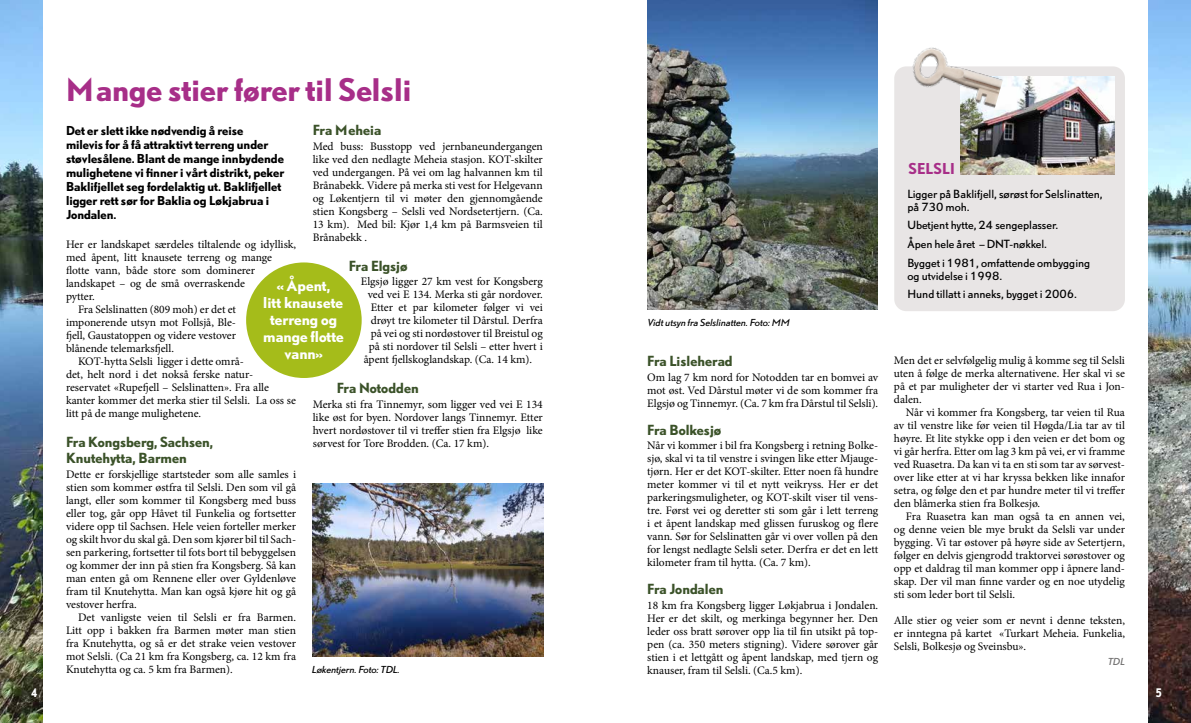
<style>
.page{position:relative;width:1191px;height:723px;background:#fff}
.page>*{position:absolute;margin:0;border:0;box-sizing:border-box;transform-origin:0 0}
.t1{font:700 29px "DTL Nobel TOT";color:#a72e88}
.t2{font:700 14px/17px "DTL Nobel TOT";color:#fff;text-align:center}
.t3{font:700 14px "DTL Nobel TOT";color:#a72e88}
.t4{font:700 13px/16.4px "DTL Nobel TOT";color:#3b5229}
.t5{font:11.5px/13px "Minion Pro";color:#000;text-align:justify}
.t6{font:700 11.5px/14px "DTL Nobel TOT";color:#000}
.t7{font:700 11px "DTL Nobel TOT Con";color:#fff}
.t8{font:10.5px/18.7px "DTL Nobel TOT";color:#000}
.t9{font:italic 9px "DTL Nobel TOT";letter-spacing:-.005em;color:#000}
.t10{font:italic 9px "DTL Nobel TOT";color:#706f6f}
</style>
<div class="page">
<img style="left:0;top:0;width:43px;height:723px">
<img style="left:647px;top:0;width:231px;height:310px">
<div style="left:246px;top:262px;width:116px;height:116px;background:#a5bc1a;border-radius:50%"></div>
<img style="left:1148px;top:0;width:43px;height:723px">
<div style="left:894px;top:66px;width:231px;height:245px;background:#e8e5e5;border-radius:12px"></div>
<img style="left:960px;top:77px;width:154px;height:97px">
<img style="left:913px;top:47px;width:93px;height:63px">
<img style="left:313px;top:484px;width:230px;height:173px">
<h1 class="t1" style="left:66px;top:69px;width:347px">Mange stier fører til Selsli</h1>
<p class="t4" style="left:313px;top:122px;width:70px">Fra Meheia</p>
<p class="t5" style="left:313px;top:140px;width:232px">Med buss: Busstopp ved jernbaneundergangen like ved den nedlagte Meheia stasjon. KOT-skilter ved undergangen. På vei om lag halvannen km til Brånabekk. Videre på merka sti vest for Helgevann og Løkentjern til vi møter den gjennomgående stien Kongsberg – Selsli ved Nordsetertjern. (Ca.<br>13 km). Med bil: Kjør 1,4 km på Barmsveien til Brånabekk .</p>
<p class="t4" style="left:349px;top:257px;width:60px">Fra Elgsjø</p>
<p class="t5" style="left:361px;top:275px;width:184px">Elgsjø ligger 27 km vest for Kongsberg</p>
<p class="t5" style="left:368px;top:288px;width:176px">ved vei E 134. Merka sti går nordover.</p>
<p class="t5" style="left:371px;top:301px;width:174px">Etter et par kilometer følger vi vei</p>
<p class="t5" style="left:371px;top:314px;width:174px">drøyt tre kilometer til Dårstul. Derfra</p>
<p class="t5" style="left:371px;top:327px;width:173px">på vei og sti nordøstover til Breistul og</p>
<p class="t5" style="left:369px;top:340px;width:175px">på sti nordover til Selsli – etter hvert i</p>
<p class="t5" style="left:364px;top:353px;width:170px">åpent fjellskoglandskap. (Ca. 14 km).</p>
<p class="t4" style="left:337px;top:379px;width:83px">Fra Notodden</p>
<p class="t5" style="left:313px;top:397px;width:232px">Merka sti fra Tinnemyr, som ligger ved vei E 134 like øst for byen. Nordover langs Tinnemyr. Etter hvert nordøstover til vi treffer stien fra Elgsjø like sørvest for Tore Brodden. (Ca. 17 km).</p>
<p class="t6" style="left:66px;top:123px;width:220px">Det er slett ikke nødvendig å reise<br>milevis for å få attraktivt terreng under støvlesålene. Blant de mange innbydende mulighetene vi finner i vårt distrikt, peker Baklifjellet seg fordelaktig ut. Baklifjellet ligger rett sør for Baklia og Løkjabrua i Jondalen.</p>
<p class="t5" style="left:66px;top:238px;width:232px">Her er landskapet særdeles tiltalende og idyllisk,</p>
<p class="t5" style="left:66px;top:251px;width:207px">med åpent, litt knausete terreng og mange</p>
<p class="t5" style="left:66px;top:264px;width:191px">flotte vann, både store som dominerer</p>
<p class="t5" style="left:66px;top:277px;width:180px">landskapet – og de små overraskende</p>
<p class="t5" style="left:66px;top:290px;width:30px">pytter.</p>
<p class="t5" style="left:78px;top:303px;width:160px">Fra Selslinatten (809 moh) er det et</p>
<p class="t5" style="left:66px;top:316px;width:171px">imponerende utsyn mot Follsjå, Ble-</p>
<p class="t5" style="left:66px;top:329px;width:172px">fjell, Gaustatoppen og videre vestover</p>
<p class="t5" style="left:66px;top:342px;width:109px">blånende telemarksfjell.</p>
<p class="t5" style="left:78px;top:355px;width:167px">KOT-hytta Selsli ligger i dette områ-</p>
<p class="t5" style="left:66px;top:368px;width:189px">det, helt nord i det nokså ferske natur-</p>
<p class="t5" style="left:66px;top:381px;width:204px">reservatet «Rupefjell – Selslinatten». Fra alle</p>
<p class="t5" style="left:66px;top:394px;width:231px">kanter kommer det merka stier til Selsli. La oss se</p>
<p class="t5" style="left:66px;top:407px;width:137px">litt på de mange mulighetene.</p>
<p class="t4" style="left:66px;top:433px;width:149px">Fra Kongsberg, Sachsen,<br>Knutehytta, Barmen</p>
<p class="t5" style="left:66px;top:468px;width:232px">Dette er forskjellige startsteder som alle samles i stien som kommer østfra til Selsli. Den som vil gå langt, eller som kommer til Kongsberg med buss eller tog, går opp Håvet til Funkelia og fortsetter videre opp til Sachsen. Hele veien forteller merker og skilt hvor du skal gå. Den som kjører bil til Sach&shy;sen parkering, fortsetter til fots bort til bebyggelsen og kommer der inn på stien fra Kongsberg. Så kan man enten gå om Rennene eller over Gyldenløve fram til Knutehytta. Man kan også kjøre hit og gå vestover herfra.</p>
<p class="t5" style="left:66px;top:611px;width:232px;text-indent:12px">Det vanligste veien til Selsli er fra Barmen.<br>Litt opp i bakken fra Barmen møter man stien fra Knutehytta, og så er det strake veien vestover mot Selsli. (Ca 21 km fra Kongsberg, ca. 12 km fra Knutehytta og ca. 5 km fra Barmen).</p>
<p class="t2" style="left:263px;top:277px;width:82px">« Åpent,<br>litt knausete terreng og mange flotte vann»</p>
<p class="t9" style="left:312px;top:664px;width:89px">Løkentjern. Foto: TDL.</p>
<p class="t9" style="left:647px;top:316px;width:143px">Vidt utsyn fra Selslinatten. Foto: MM</p>
<p class="t4" style="left:647px;top:352px;width:87px">Fra Lisleherad</p>
<p class="t5" style="left:647px;top:370px;width:232px">Om lag 7 km nord for Notodden tar en bomvei av mot øst. Ved Dårstul møter vi de som kommer fra Elgsjø og Tinnemyr. (Ca. 7 km fra Dårstul til Selsli).</p>
<p class="t4" style="left:647px;top:421px;width:76px">Fra Bolkesjø</p>
<p class="t5" style="left:647px;top:439px;width:232px;text-align:left">Når vi kommer i bil fra Kongsberg i retning Bolke&shy;sjø, skal vi ta til venstre i svingen like etter Mjauge&shy;tjørn. Her er det KOT-skilter. Etter noen få hundre meter kommer vi til et nytt veikryss. Her er det parkeringsmuligheter, og KOT-skilt viser til vens&shy;tre. Først vei og deretter sti som går i lett terreng i et åpent landskap med glissen furuskog og flere vann. Sør for Selslinatten går vi over vollen på den for lengst nedlagte Selsli seter. Derfra er det en lett kilometer fram til hytta. (Ca. 7 km).</p>
<p class="t4" style="left:647px;top:580px;width:78px">Fra Jondalen</p>
<p class="t5" style="left:647px;top:598px;width:232px">18 km fra Kongsberg ligger Løkjabrua i Jondalen.<br>Her er det skilt, og merkinga begynner her. Den leder oss bratt sørover opp lia til fin utsikt på top&shy;pen (ca. 350 meters stigning). Videre sørover går stien i et lettgått og åpent landskap, med tjern og knauser, fram til Selsli. (Ca.5 km).</p>
<p class="t3" style="left:908px;top:159px;width:48px">SELSLI</p>
<p class="t8" style="left:907px;top:187px;width:197px;line-height:13px">Ligger på Baklifjell, sørøst for Selslinatten, på 730 moh.</p>
<p class="t8" style="left:907px;top:216px;width:184px">Ubetjent hytte, 24 sengeplasser.<br>Åpen hele året – DNT-nøkkel.<br>Bygget i 1981, omfattende ombygging</p>
<p class="t8" style="left:907px;top:266px;width:171px">og utvidelse i 1998.<br>Hund tillatt i anneks, bygget i 2006.</p>
<p class="t5" style="left:894px;top:354px;width:232px">Men det er selvfølgelig mulig å komme seg til Selsli uten å følge de merka alternativene. Her skal vi se på et par muligheter der vi starter ved Rua i Jon&shy;dalen.</p>
<p class="t5" style="left:894px;top:406px;width:232px;text-indent:12px">Når vi kommer fra Kongsberg, tar veien til Rua av til venstre like før veien til Høgda/Lia tar av til høyre. Et lite stykke opp i den veien er det bom og vi går herfra. Etter om lag 3 km på vei, er vi framme ved Ruasetra. Da kan vi ta en sti som tar av sørvest&shy;over like etter at vi har kryssa bekken like innafor setra, og følge den et par hundre meter til vi treffer den blåmerka stien fra Bolkesjø.</p>
<p class="t5" style="left:894px;top:510px;width:232px;text-indent:12px">Fra Ruasetra kan man også ta en annen vei, og denne veien ble mye brukt da Selsli var under bygging. Vi tar østover på høyre side av Setertjern, følger en delvis gjengrodd traktorvei sørøstover og opp et daldrag til man kommer opp i åpnere land&shy;skap. Der vil man finne varder og en noe utydelig sti som leder bort til Selsli.</p>
<p class="t5" style="left:894px;top:614px;width:232px">Alle stier og veier som er nevnt i denne teksten, er inntegna på kartet «Turkart Meheia. Funkelia, Selsli, Bolkesjø og Sveinsbu».</p>
<p class="t10" style="left:1107px;top:655px;width:19px">TDL</p>
<p class="t7" style="left:31px;top:685px;width:8px">4</p>
<p class="t7" style="left:1155px;top:685px;width:8px">5</p>
</div>
